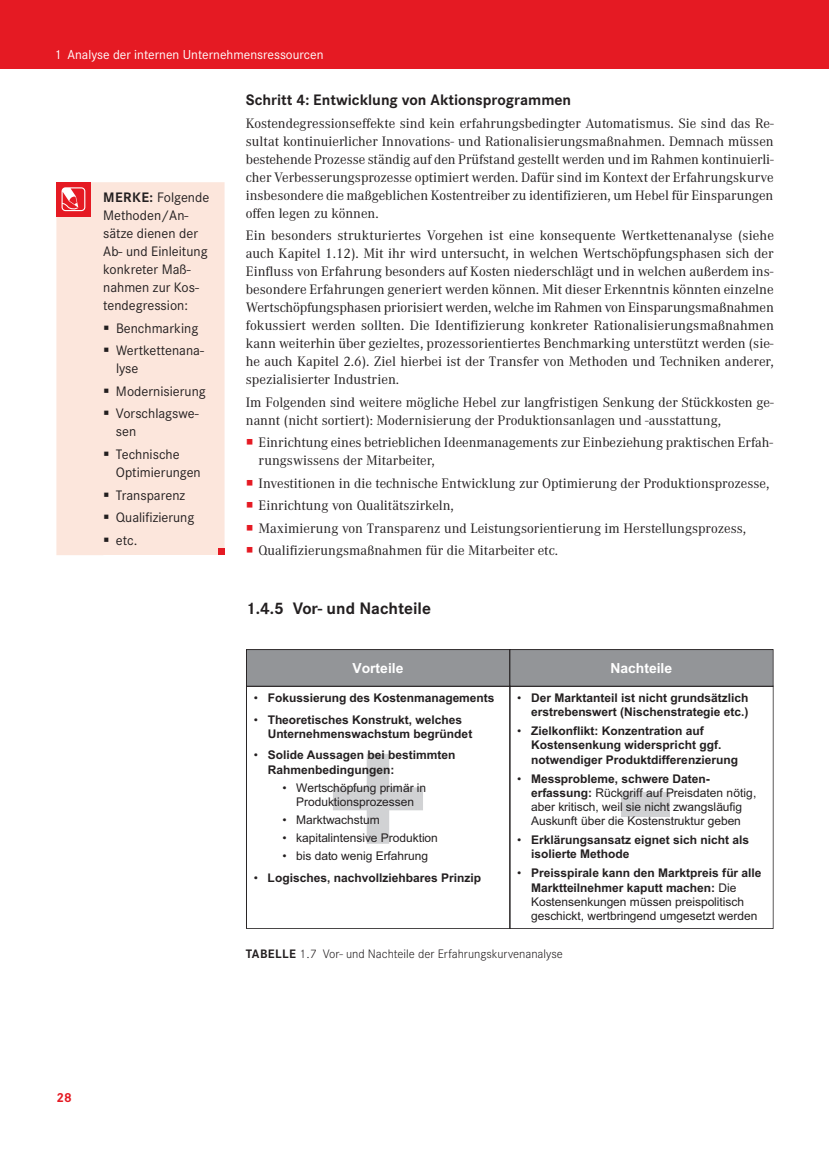
<style>
.page{position:relative;width:829px;height:1149px;background:#fff}
.page>*{position:absolute;margin:0;border:0;box-sizing:border-box;transform-origin:0 0}
.t1{font:700 179.7px "Arial";color:#d1d2d4}
.t2{font:700 17.25px "Corporate S Pro";color:#231f20}
.t3{font:700 15.75px "Corporate S Pro";color:#231f20}
.t4{font:14.25px/18px "Corporate A Pro";color:#231f20}
.t5{font:14.25px/22.5px "Corporate S Pro";color:#231f20}
.t6{font:700 13.95px "Arial";color:#fff}
.t7{font:13.5px "Corporate S Pro";color:#fff}
.t8{font:700 13.5px "Corporate S Pro";color:#e51a23}
.t9{font:300 12.75px "Corporate S Pro";color:#231f20}
.t10{font:700 12px/14.4px "Arial";color:#231f20}
.t11{font:12px/14.2px "Arial";letter-spacing:-.005em;color:#231f20}
.s1{font-weight:700}
.s2{font-weight:400}
</style>
<div class="page">
<div style="left:0;top:0;width:828px;height:69px;background:#e51a23"></div>
<div style="left:509px;top:686px;width:264px;height:243px;border:1px solid #231f20"></div>
<div style="left:246px;top:686px;width:264px;height:243px;border:1px solid #231f20"></div>
<div style="left:247px;top:650px;width:262px;height:36px;background:#939598"></div>
<div style="left:246px;top:649px;width:264px;height:37px;border:1px solid #231f20"></div>
<div style="left:510px;top:650px;width:262px;height:36px;background:#939598"></div>
<div style="left:509px;top:649px;width:264px;height:37px;border:1px solid #231f20"></div>
<div style="left:56px;top:182px;width:168px;height:373px;background:#fce6dc"></div>
<div style="left:103px;top:549px;width:121px;height:6px;background:#fce6dc"></div>
<div style="left:56px;top:182px;width:34px;height:34px;background:#e51a23"></div>
<svg style="left:61px;top:187px;width:24px;height:24px"></svg>
<svg style="left:218px;top:549px;width:6px;height:6px"></svg>
<svg style="left:104px;top:326px;width:4px;height:4px"></svg>
<svg style="left:104px;top:348px;width:4px;height:4px"></svg>
<svg style="left:104px;top:389px;width:4px;height:4px"></svg>
<svg style="left:104px;top:411px;width:4px;height:4px"></svg>
<svg style="left:104px;top:452px;width:4px;height:4px"></svg>
<svg style="left:104px;top:492px;width:4px;height:4px"></svg>
<svg style="left:104px;top:515px;width:4px;height:4px"></svg>
<svg style="left:104px;top:537px;width:4px;height:4px"></svg>
<p class="t7" style="left:56px;top:45px;width:268px">1 Analyse der internen Unternehmensressourcen</p>
<p class="t5" style="left:103px;top:188px;width:107px;line-height:18px"><span class="s1">MERKE:</span> Folgende<br>Methoden/An&shy;sätze dienen der<br>Ab- und Einleitung konkreter Maß&shy;nahmen zur Kos&shy;tendegression:</p>
<p class="t5" style="left:116px;top:316px;width:89px">Benchmarking<br>Wertkettenana-</p>
<p class="t5" style="left:116px;top:356px;width:91px">lyse<br>Modernisierung<br>Vorschlagswe-</p>
<p class="t5" style="left:116px;top:419px;width:65px">sen<br>Technische</p>
<p class="t5" style="left:116px;top:460px;width:86px">Optimierungen<br>Transparenz<br>Qualifizierung etc.</p>
<p class="t3" style="left:246px;top:88px;width:327px">Schritt 4: Entwicklung von Aktionsprogrammen</p>
<p class="t4" style="left:246px;top:113px;width:529px;text-align:justify">Kostendegressionseffekte sind kein erfahrungsbedingter Automatismus. Sie sind das Re&shy;sultat kontinuierlicher Innovations- und Rationalisierungsmaßnahmen. Demnach müssen bestehende Prozesse ständig auf den Prüfstand gestellt werden und im Rahmen kontinuierli&shy;cher Verbesserungsprozesse optimiert werden. Dafür sind im Kontext der Erfahrungskurve insbesondere die maßgeblichen Kostentreiber zu identifizieren, um Hebel für Einsparungen offen legen zu können.</p>
<p class="t4" style="left:246px;top:226px;width:529px;text-align:justify">Ein besonders strukturiertes Vorgehen ist eine konsequente Wertkettenanalyse (siehe auch Kapitel 1.12). Mit ihr wird untersucht, in welchen Wertschöpfungsphasen sich der Einfluss von Erfahrung besonders auf Kosten niederschlägt und in welchen außerdem ins&shy;besondere Erfahrungen generiert werden können. Mit dieser Erkenntnis könnten einzelne Wertschöpfungsphasen priorisiert werden, welche im Rahmen von Einsparungsmaßnahmen fokussiert werden sollten. Die Identifizierung konkreter Rationalisierungsmaßnahmen kann weiterhin über gezieltes, prozessorientiertes Benchmarking unterstützt werden (sie&shy;he auch Kapitel 2.6). Ziel hierbei ist der Transfer von Methoden und Techniken anderer, spezialisierter Industrien.</p>
<p class="t4" style="left:246px;top:392px;width:529px">Im Folgenden sind weitere mögliche Hebel zur langfristigen Senkung der Stückkosten ge&shy;nannt (nicht sortiert): Modernisierung der Produktionsanlagen und -ausstattung,</p>
<p class="t4" style="left:258px;top:433px;width:516px">Einrichtung eines betrieblichen Ideenmanagements zur Einbeziehung praktischen Erfah&shy;rungswissens der Mitarbeiter,</p>
<p class="t4" style="left:258px;top:471px;width:512px;line-height:22.5px">Investitionen in die technische Entwicklung zur Optimierung der Produktionsprozesse, Einrichtung von Qualitätszirkeln,<br>Maximierung von Transparenz und Leistungsorientierung im Herstellungsprozess, Qualifizierungsmaßnahmen für die Mitarbeiter etc.</p>
<p class="t2" style="left:246px;top:594px;width:186px">1.4.5 Vor- und Nachteile</p>
<p class="t6" style="left:352px;top:658px;width:53px">Vorteile</p>
<p class="t6" style="left:610px;top:658px;width:63px">Nachteile</p>
<p class="t10" style="left:253px;top:691px;width:242px"><span class="s2">•</span> Fokussierung des Kostenmanagements</p>
<p class="t10" style="left:267px;top:712px;width:206px;text-indent:-14px"><span class="s2">•</span> Theoretisches Konstrukt, welches<br>Unternehmenswachstum begründet</p>
<p class="t10" style="left:267px;top:748px;width:189px;text-indent:-14px"><span class="s2">•</span> Solide Aussagen bei bestimmten<br>Rahmenbedingungen:</p>
<p class="t11" style="left:282px;top:780px;width:145px;text-align:center">• Wertschöpfung primär in<br>Produktionsprozessen</p>
<p class="t11" style="left:282px;top:813px;width:99px">• Marktwachstum</p>
<p class="t11" style="left:282px;top:831px;width:157px">• kapitalintensive Produktion</p>
<p class="t11" style="left:282px;top:849px;width:147px">• bis dato wenig Erfahrung</p>
<p class="t10" style="left:253px;top:870px;width:229px"><span class="s2">•</span> Logisches, nachvollziehbares Prinzip</p>
<h1 class="t1" style="left:325px;top:679px;width:106px">+</h1>
<p class="t10" style="left:517px;top:691px;width:233px;text-align:right"><span class="s2">•</span> Der Marktanteil ist nicht grundsätzlich erstrebenswert (Nischenstrategie etc.)</p>
<p class="t10" style="left:531px;top:724px;width:208px;text-indent:-14px"><span class="s2">•</span> Zielkonflikt: Konzentration auf<br>Kostensenkung widerspricht ggf. notwendiger Produktdifferenzierung</p>
<p class="t11" style="left:531px;top:771px;width:227px;text-indent:-14px">• <span class="s1">Messprobleme, schwere Daten&shy;erfassung:</span> Rückgriff auf Preisdaten nötig, aber kritisch, weil sie nicht zwangsläufig Auskunft über die Kostenstruktur geben</p>
<p class="t10" style="left:531px;top:833px;width:219px;text-indent:-14px"><span class="s2">•</span> Erklärungsansatz eignet sich nicht als isolierte Methode</p>
<p class="t11" style="left:531px;top:866px;width:232px;text-indent:-14px">• <span class="s1">Preisspirale kann den Marktpreis für alle Marktteilnehmer kaputt machen:</span> Die Kostensenkungen müssen preispolitisch geschickt, wertbringend umgesetzt werden</p>
<h1 class="t1" style="left:611px;top:668px;width:61px">-</h1>
<p class="t9" style="left:246px;top:945px;width:318px"><span class="s1">TABELLE</span> 1.7 Vor- und Nachteile der Erfahrungskurvenanalyse</p>
<p class="t8" style="left:56px;top:1087px;width:17px">28</p>
</div>
